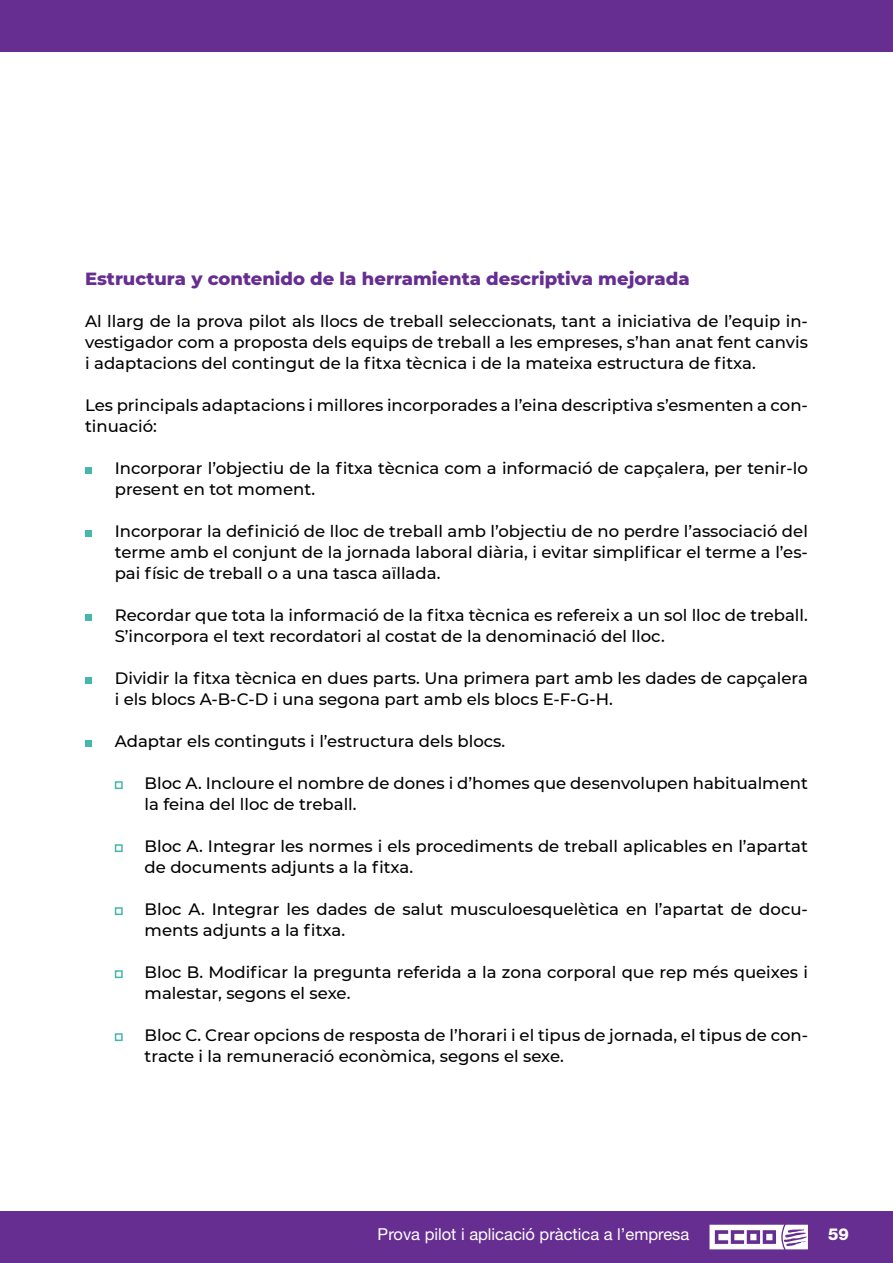
<style>
.page{position:relative;width:893px;height:1263px;background:#fff}
.page>*{position:absolute;margin:0;border:0;box-sizing:border-box;transform-origin:0 0}
.t1{font:800 18px "Montserrat";color:#662e91}
.t2{font:500 16.5px/21px "Montserrat";color:#000}
.t3{font:16.5px "Helvetica Neue";color:#fff}
.t4{font:800 16.5px "Helvetica Neue";color:#fff}
</style>
<div class="page">
<div style="left:0;top:1212px;width:893px;height:51px;background:#662e91"></div>
<div style="left:0;top:0;width:893px;height:51px;background:#662e91"></div>
<svg style="left:709px;top:1225px;width:99px;height:24px"></svg>
<svg style="left:85px;top:468px;width:6px;height:6px"></svg>
<svg style="left:85px;top:531px;width:6px;height:6px"></svg>
<svg style="left:85px;top:615px;width:6px;height:6px"></svg>
<svg style="left:85px;top:678px;width:6px;height:6px"></svg>
<svg style="left:85px;top:741px;width:6px;height:6px"></svg>
<div style="left:115px;top:781px;width:8px;height:8px;border:2px solid #45b8a9"></div>
<div style="left:115px;top:844px;width:8px;height:8px;border:2px solid #45b8a9"></div>
<div style="left:115px;top:907px;width:8px;height:8px;border:2px solid #45b8a9"></div>
<div style="left:115px;top:970px;width:8px;height:8px;border:2px solid #45b8a9"></div>
<div style="left:115px;top:1033px;width:8px;height:8px;border:2px solid #45b8a9"></div>
<p class="t1" style="left:85px;top:265px;width:606px">Estructura y contenido de la herramienta descriptiva mejorada</p>
<p class="t2" style="left:85px;top:310px;width:724px;text-align:justify">Al llarg de la prova pilot als llocs de treball seleccionats, tant a iniciativa de l’equip in&shy;vestigador com a proposta dels equips de treball a les empreses, s’han anat fent canvis i adaptacions del contingut de la fitxa tècnica i de la mateixa estructura de fitxa.</p>
<p class="t2" style="left:85px;top:394px;width:724px">Les principals adaptacions i millores incorporades a l’eina descriptiva s’esmenten a con&shy;tinuació:</p>
<p class="t2" style="left:115px;top:457px;width:695px">Incorporar l’objectiu de la fitxa tècnica com a informació de capçalera, per tenir-lo present en tot moment.</p>
<p class="t2" style="left:115px;top:520px;width:695px;text-align:justify">Incorporar la definició de lloc de treball amb l’objectiu de no perdre l’associació del terme amb el conjunt de la jornada laboral diària, i evitar simplificar el terme a l’es&shy;pai físic de treball o a una tasca aïllada.</p>
<p class="t2" style="left:115px;top:604px;width:695px">Recordar que tota la informació de la fitxa tècnica es refereix a un sol lloc de treball.<br>S’incorpora el text recordatori al costat de la denominació del lloc.</p>
<p class="t2" style="left:115px;top:667px;width:695px">Dividir la fitxa tècnica en dues parts. Una primera part amb les dades de capçalera i els blocs A-B-C-D i una segona part amb els blocs E-F-G-H.</p>
<p class="t2" style="left:115px;top:730px;width:392px">Adaptar els continguts i l’estructura dels blocs.</p>
<p class="t2" style="left:145px;top:772px;width:665px">Bloc A. Incloure el nombre de dones i d’homes que desenvolupen habitualment la feina del lloc de treball.</p>
<p class="t2" style="left:145px;top:835px;width:665px">Bloc A. Integrar les normes i els procediments de treball aplicables en l’apartat de documents adjunts a la fitxa.</p>
<p class="t2" style="left:145px;top:898px;width:665px">Bloc A. Integrar les dades de salut musculoesquelètica en l’apartat de docu&shy;ments adjunts a la fitxa.</p>
<p class="t2" style="left:145px;top:961px;width:665px">Bloc B. Modificar la pregunta referida a la zona corporal que rep més queixes i malestar, segons el sexe.</p>
<p class="t2" style="left:145px;top:1024px;width:665px">Bloc C. Crear opcions de resposta de l’horari i el tipus de jornada, el tipus de con&shy;tracte i la remuneració econòmica, segons el sexe.</p>
<p class="t3" style="left:378px;top:1224px;width:313px">Prova pilot i aplicació pràctica a l’empresa</p>
<p class="t4" style="left:828px;top:1224px;width:22px">59</p>
</div>
